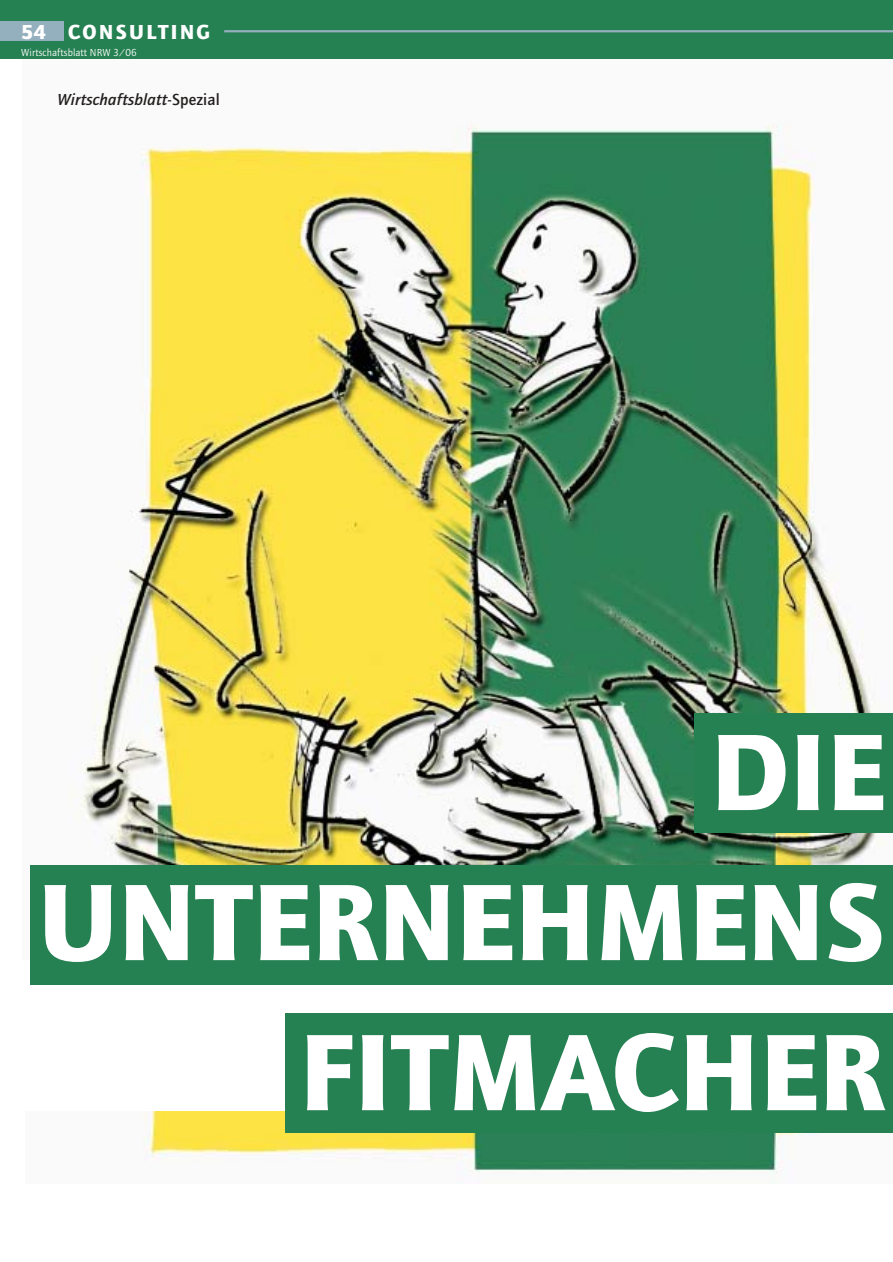
<style>
.page{position:relative;width:893px;height:1262px;background:#fff}
.page>*{position:absolute;margin:0;border:0;box-sizing:border-box;transform-origin:0 0}
.t1{font:900 112.5px/150px "Quay Sans EF";letter-spacing:.01em;color:#fff;text-align:right}
.t2{font:900 21px "Quay Sans EF";letter-spacing:.115em;color:#fff}
.t3{font:italic 500 16.5px "Quay Sans EF";letter-spacing:.01em;color:#231f1f}
.t4{font:10.5px "Quay Sans EF";letter-spacing:.01em;color:#fff}
.s1{font-style:normal}
</style>
<div class="page">
<img style="left:144px;top:1111px;width:673px;height:72px">
<img style="left:22px;top:58px;width:870px;height:901px">
<div style="left:694px;top:713px;width:198px;height:119px;background:#258052"></div>
<div style="left:31px;top:865px;width:861px;height:119px;background:#258052"></div>
<div style="left:286px;top:1014px;width:606px;height:119px;background:#258052"></div>
<div style="left:0;top:0;width:892px;height:58px;background:#258052"></div>
<div style="left:0;top:22px;width:64px;height:19px;background:#94afbe"></div>
<hr style="left:224px;top:30px;width:668px;height:2px;background:#94afbe">
<p class="t2" style="left:21px;top:23px;width:190px">54 CONSULTING</p>
<p class="t4" style="left:21px;top:49px;width:117px">Wirtschaftsblatt NRW 3/06</p>
<p class="t3" style="left:58px;top:93px;width:164px">Wirtschaftsblatt<span class="s1">-Spezial</span></p>
<p class="t1" style="left:38px;top:708px;width:848px">DIE<br>UNTERNEHMENS<br>FITMACHER</p>
</div>
